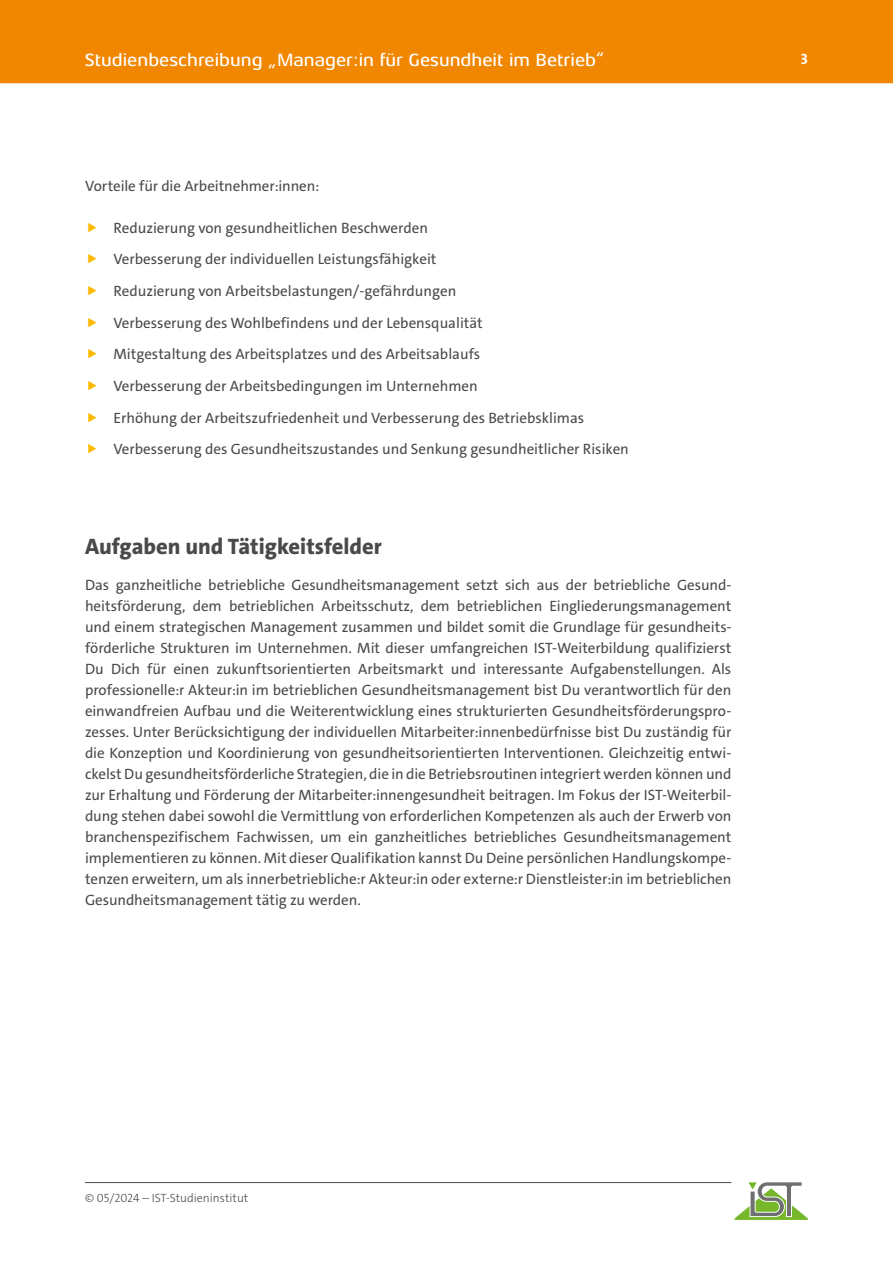
<style>
.page{position:relative;width:893px;height:1263px;background:#fff}
.page>*{position:absolute;margin:0;border:0;box-sizing:border-box;transform-origin:0 0}
.t1{font:800 22.5px "The Sans C4 s";color:#4a4a49}
.t2{font:500 18px "Aeonis LT Pro";color:#fff}
.t3{font:15px/21px "The Sans C4 s";color:#4a4a49}
.t4{font:700 15px "The Sans C4 s";color:#fff}
.t5{font:300 12px "The Sans C4 s";color:#4a4a49}
</style>
<div class="page">
<hr style="left:85px;top:1182px;width:646px;height:1px;background:#4a4a49">
<svg style="left:734px;top:1182px;width:74px;height:38px"></svg>
<div style="left:0;top:0;width:893px;height:83px;background:#f18700"></div>
<p class="t2" style="left:85px;top:50px;width:522px">Studienbeschreibung „Manager:in für Gesundheit im Betrieb“</p>
<p class="t4" style="left:801px;top:49px;width:9px">3</p>
<p class="t3" style="left:85px;top:175px;width:236px">Vorteile für die Arbeitnehmer:innen:</p>
<p class="t3" style="left:114px;top:212px;width:517px;line-height:31.7px">Reduzierung von gesundheitlichen Beschwerden<br>Verbesserung der individuellen Leistungsfähigkeit<br>Reduzierung von Arbeitsbelastungen/-gefährdungen<br>Verbesserung des Wohlbefindens und der Lebensqualität<br>Mitgestaltung des Arbeitsplatzes und des Arbeitsablaufs<br>Verbesserung der Arbeitsbedingungen im Unternehmen<br>Erhöhung der Arbeitszufriedenheit und Verbesserung des Betriebsklimas Verbesserung des Gesundheitszustandes und Senkung gesundheitlicher Risiken</p>
<h1 class="t1" style="left:85px;top:532px;width:298px">Aufgaben und Tätigkeitsfelder</h1>
<p class="t3" style="left:85px;top:574px;width:648px;text-align:justify">Das ganzheitliche betriebliche Gesundheitsmanagement setzt sich aus der betriebliche Gesund&shy;heitsförderung, dem betrieblichen Arbeitsschutz, dem betrieblichen Eingliederungsmanagement und einem strategischen Management zusammen und bildet somit die Grundlage für gesundheits&shy;förderliche Strukturen im Unternehmen. Mit dieser umfangreichen IST-Weiterbildung qualifizierst Du Dich für einen zukunftsorientierten Arbeitsmarkt und interessante Aufgabenstellungen. Als professionelle:r Akteur:in im betrieblichen Gesundheitsmanagement bist Du verantwortlich für den einwandfreien Aufbau und die Weiterentwicklung eines strukturierten Gesundheitsförderungspro&shy;zesses. Unter Berücksichtigung der individuellen Mitarbeiter:innenbedürfnisse bist Du zuständig für die Konzeption und Koordinierung von gesundheitsorientierten Interventionen. Gleichzeitig entwi&shy;ckelst Du gesundheitsförderliche Strategien, die in die Betriebsroutinen integriert werden können und zur Erhaltung und Förderung der Mitarbeiter:innengesundheit beitragen. Im Fokus der IST-Weiterbil&shy;dung stehen dabei sowohl die Vermittlung von erforderlichen Kompetenzen als auch der Erwerb von branchenspezifischem Fachwissen, um ein ganzheitliches betriebliches Gesundheitsmanagement implementieren zu können. Mit dieser Qualifikation kannst Du Deine persönlichen Handlungskompe&shy;tenzen erweitern, um als innerbetriebliche:r Akteur:in oder externe:r Dienstleister:in im betrieblichen Gesundheitsmanagement tätig zu werden.</p>
<p class="t5" style="left:85px;top:1190px;width:165px">© 05/2024 – IST-Studieninstitut</p>
</div>
